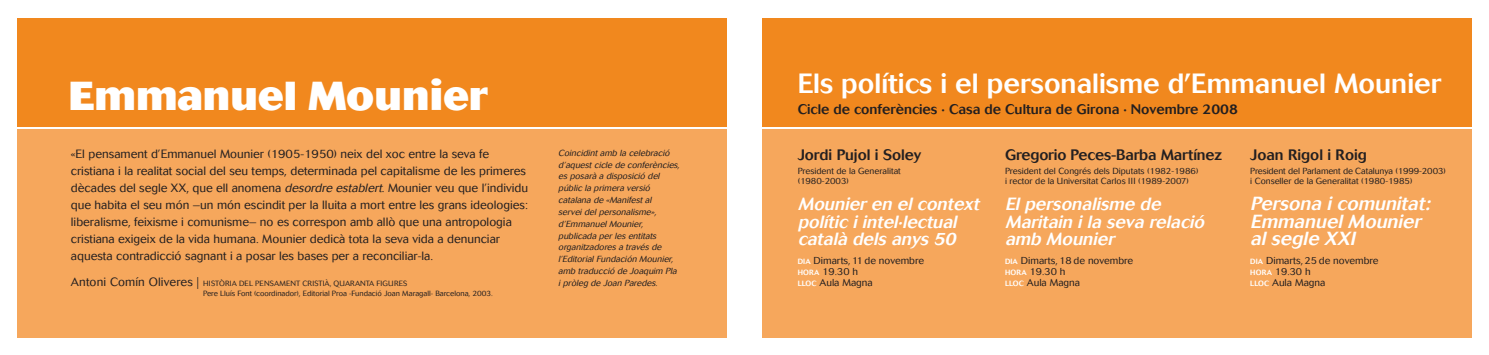
<style>
.page{position:relative;width:1489px;height:355px;background:#fff}
.page>*{position:absolute;margin:0;border:0;box-sizing:border-box;transform-origin:0 0}
.t1{font:800 40px "Cosmos";color:#fff}
.t2{font:500 27.5px "Cosmos";color:#fff}
.t3{font:italic 500 18.75px/17.5px "Cosmos";color:#fff}
.t4{font:italic 500 17.5px/17.5px "Cosmos";color:#fff}
.t5{font:500 15px "Cosmos";letter-spacing:-.005em;color:#231f20}
.t6{font:500 13.75px "Cosmos";color:#231f20}
.t7{font:300 11.88px/16.9px "Cosmos";color:#231f20}
.t8{font:300 10px "Cosmos";color:#231f20}
.t9{font:italic 300 8.75px/11.9px "Cosmos";color:#231f20}
.t10{font:300 8.75px/10px "Cosmos";color:#231f20}
.t11{font:300 7.5px "Cosmos";color:#231f20}
.t12{font:300 7.5px "Cosmos";letter-spacing:.02em;color:#231f20}
.s1{font-style:italic}
.s2{font-size:11.88px}
.s3{font-weight:500;font-size:7.5px;color:#fff}
</style>
<div class="page">
<div style="left:18px;top:18px;width:708px;height:141px;background:#f1881e"></div>
<div style="left:18px;top:128px;width:708px;height:209px;background:#f6a75c"></div>
<hr style="left:0;top:127px;width:744px;height:2px;background:#fff">
<div style="left:762px;top:18px;width:708px;height:141px;background:#f1881e"></div>
<div style="left:762px;top:128px;width:708px;height:209px;background:#f6a75c"></div>
<hr style="left:744px;top:127px;width:744px;height:2px;background:#fff">
<p class="t1" style="left:69px;top:72px;width:420px">Emmanuel Mounier</p>
<p class="t7" style="left:71px;top:145px;width:459px">«El pensament d’Emmanuel Mounier (1905-1950) neix del xoc entre la seva fe cristiana i la realitat social del seu temps, determinada pel capitalisme de les primeres dècades del segle XX, que ell anomena <span class="s1">desordre establert</span>. Mounier veu que l’individu que habita el seu món –un món escindit per la lluita a mort entre les grans ideologies: liberalisme, feixisme i comunisme– no es correspon amb allò que una antropologia cristiana exigeix de la vida humana. Mounier dedicà tota la seva vida a denunciar aquesta contradicció sagnant i a posar les bases per a reconciliar-la.</p>
<p class="t12" style="left:71px;top:278px;width:338px"><span class="s2">Antoni Comín Oliveres |</span> HISTÒRIA DEL PENSAMENT CRISTIÀ, QUARANTA FIGURES</p>
<p class="t11" style="left:203px;top:288px;width:291px">Pere Lluís Font (coordinador), Editorial Proa -Fundació Joan Maragall- Barcelona, 2003.</p>
<p class="t9" style="left:558px;top:147px;width:125px">Coincidintamb la celebració d’aquestcicle de conferències, esposarà a disposició del públic la primera versió catalana de «Manifestal serveidelpersonalisme», d’EmmanuelMounier, publicada perlesentitats organitzadoresa travésde l’EditorialFundación Mounier, amb traducció de Joaquim Pla ipròleg de Joan Paredes.</p>
<p class="t2" style="left:797px;top:68px;width:645px">Els polítics i el personalisme d’Emmanuel Mounier</p>
<p class="t6" style="left:797px;top:101px;width:442px">Cicle de conferències · Casa de Cultura de Girona · Novembre 2008</p>
<p class="t5" style="left:797px;top:146px;width:125px">Jordi Pujol i Soley</p>
<p class="t10" style="left:797px;top:166px;width:105px">President de la Generalitat</p>
<p class="t10" style="left:797px;top:176px;width:53px">(1980-2003)</p>
<p class="t4" style="left:797px;top:195px;width:187px">Mounieren elcontext polític iintel·lectual català dels anys 50</p>
<p class="t8" style="left:797px;top:254px;width:128px"><span class="s3">DIA</span> Dimarts, 11 de novembre</p>
<p class="t8" style="left:797px;top:265px;width:62px"><span class="s3">HORA</span> 19.30 h</p>
<p class="t8" style="left:797px;top:276px;width:77px"><span class="s3">LLOC</span> Aula Magna</p>
<p class="t5" style="left:1004px;top:146px;width:219px">Gregorio Peces-Barba Martínez</p>
<p class="t10" style="left:1004px;top:166px;width:195px">President del Congrés dels Diputats (1982-1986)</p>
<p class="t10" style="left:1004px;top:176px;width:185px">i rector de la Universitat Carlos III (1989-2007)</p>
<p class="t4" style="left:1004px;top:195px;width:205px">Elpersonalisme de<br>Maritain ila seva relació amb Mounier</p>
<p class="t8" style="left:1004px;top:254px;width:130px"><span class="s3">DIA</span> Dimarts, 18 de novembre</p>
<p class="t8" style="left:1004px;top:265px;width:62px"><span class="s3">HORA</span> 19.30 h</p>
<p class="t8" style="left:1004px;top:276px;width:77px"><span class="s3">LLOC</span> Aula Magna</p>
<p class="t5" style="left:1250px;top:146px;width:118px">Joan Rigol i Roig</p>
<p class="t10" style="left:1250px;top:166px;width:197px">President del Parlament de Catalunya (1999-2003) i Conseller de la Generalitat (1980-1985)</p>
<p class="t3" style="left:1250px;top:195px;width:186px">Persona icomunitat:<br>EmmanuelMounier</p>
<p class="t3" style="left:1250px;top:230px;width:111px">alsegle XXI</p>
<p class="t8" style="left:1250px;top:254px;width:130px"><span class="s3">DIA</span> Dimarts, 25 de novembre</p>
<p class="t8" style="left:1250px;top:265px;width:62px"><span class="s3">HORA</span> 19.30 h</p>
<p class="t8" style="left:1250px;top:276px;width:77px"><span class="s3">LLOC</span> Aula Magna</p>
</div>
